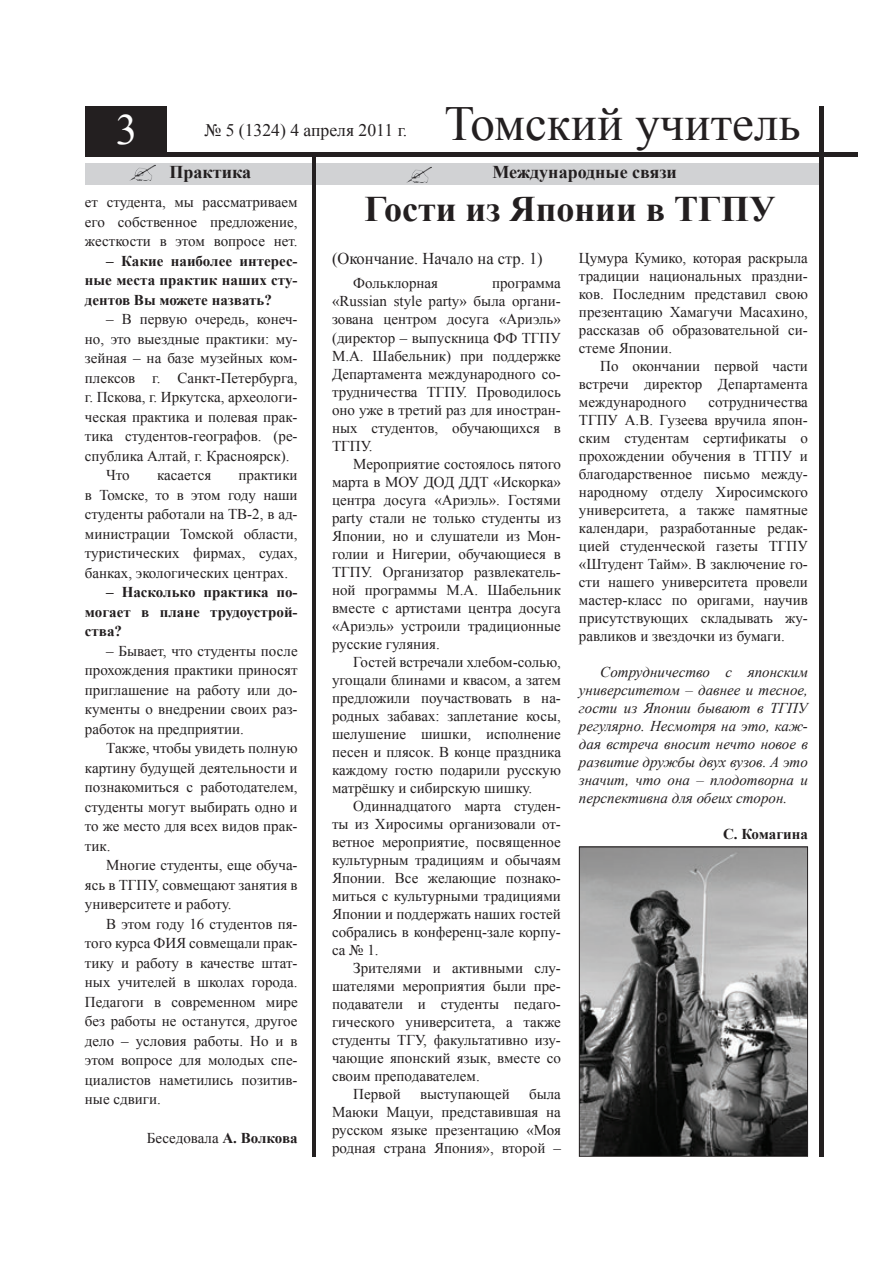
<style>
.page{position:relative;width:893px;height:1263px;background:#fff}
.page>*{position:absolute;margin:0;border:0;box-sizing:border-box;transform-origin:0 0}
.t1{font:49.05px "Times New Roman";color:#231f20}
.t2{font:43.2px "Times New Roman";color:#fff}
.t3{font:700 36px "Times New Roman";color:#231f20}
.t4{font:700 18px "Times New Roman";color:#231f20}
.t5{font:17.7px "Times New Roman";color:#231f20}
.t6{font:16.5px "Times New Roman";color:#231f20}
.t7{font:15px/18px "Times New Roman";color:#231f20;text-align:justify}
.t8{font:italic 15px/18px "Times New Roman";color:#231f20;text-align:justify}
.t9{font:700 15px/19.5px "Times New Roman";color:#231f20;text-align:justify}
.s1{font-weight:700}
</style>
<div class="page">
<div style="left:85px;top:163px;width:738px;height:21px;background:#d1d2d4"></div>
<hr style="left:85px;top:152px;width:773px;height:4px;background:#231f20">
<div style="left:85px;top:106px;width:82px;height:50px;background:#231f20"></div>
<hr style="left:819px;top:106px;width:4px;height:1051px;background:#231f20">
<img style="left:130px;top:165px;width:25px;height:16px">
<hr style="left:312px;top:156px;width:3px;height:1001px;background:#231f20">
<img style="left:407px;top:166px;width:25px;height:16px">
<img style="left:581px;top:848px;width:225px;height:307px">
<div style="left:579px;top:846px;width:229px;height:311px;border:1px solid #231f20"></div>
<p class="t2" style="left:116px;top:101px;width:23px">3</p>
<p class="t5" style="left:204px;top:118px;width:204px">№ 5 (1324) 4 апреля 2011 г.</p>
<p class="t1" style="left:444px;top:91px;width:358px">Томский учитель</p>
<p class="t4" style="left:169px;top:160px;width:83px">Практика</p>
<p class="t7" style="left:85px;top:192px;width:214px;line-height:19.5px">ет студента, мы рассматриваем его собственное предложение, жесткости в этом вопросе нет.</p>
<p class="t9" style="left:85px;top:250px;width:214px;text-indent:21px">– Какие наиболее интерес&shy;ные места практик наших сту&shy;дентов Вы можете назвать?</p>
<p class="t7" style="left:85px;top:309px;width:214px;line-height:19.5px;text-indent:21px">– В первую очередь, конеч&shy;но, это выездные практики: му&shy;зейная – на базе музейных ком&shy;плексов г. Санкт-Петербурга,</p>
<p class="t7" style="left:85px;top:387px;width:214px;line-height:19.5px">г. Пскова, г. Иркутска, археологи&shy;ческая практика и полевая прак&shy;тика студентов-географов. (ре&shy;спублика Алтай, г. Красноярск).</p>
<p class="t7" style="left:106px;top:466px;width:25px">Что</p>
<p class="t7" style="left:157px;top:466px;width:56px">касается</p>
<p class="t7" style="left:238px;top:466px;width:61px">практики</p>
<p class="t7" style="left:85px;top:485px;width:214px;line-height:19.5px">в Томске, то в этом году наши студенты работали на ТВ-2, в ад&shy;министрации Томской области, туристических фирмах, судах, банках, экологических центрах.</p>
<p class="t9" style="left:85px;top:582px;width:214px;text-indent:21px">– Насколько практика по&shy;могает в плане трудоустрой&shy;ства?</p>
<p class="t7" style="left:85px;top:641px;width:214px;line-height:19.5px;text-indent:21px">– Бывает, что студенты после прохождения практики приносят приглашение на работу или до&shy;кументы о внедрении своих раз&shy;работок на предприятии.</p>
<p class="t7" style="left:85px;top:738px;width:214px;line-height:19.5px;text-indent:21px">Также, чтобы увидеть полную картину будущей деятельности и познакомиться с работодателем, студенты могут выбирать одно и то же место для всех видов прак&shy;тик.</p>
<p class="t7" style="left:85px;top:855px;width:214px;line-height:19.5px;text-indent:21px">Многие студенты, еще обуча&shy;ясь в ТГПУ, совмещают занятия в университете и работу.</p>
<p class="t7" style="left:85px;top:914px;width:214px;line-height:19.5px;text-indent:21px">В этом году 16 студентов пя&shy;того курса ФИЯ совмещали прак&shy;тику и работу в качестве штат&shy;ных учителей в школах города.<br>Педагоги в современном мире без работы не останутся, другое дело – условия работы. Но и в этом вопросе для молодых спе&shy;циалистов наметились позитив&shy;ные сдвиги.</p>
<p class="t7" style="left:147px;top:1129px;width:152px">Беседовала <span class="s1">А. Волкова</span></p>
<p class="t4" style="left:492px;top:160px;width:186px">Международные связи</p>
<p class="t3" style="left:364px;top:184px;width:413px">Гости из Японии в ТГПУ</p>
<p class="t6" style="left:332px;top:247px;width:212px">(Окончание. Начало на стр. 1)</p>
<p class="t7" style="left:353px;top:274px;width:86px">Фольклорная</p>
<p class="t7" style="left:332px;top:274px;width:230px;text-indent:160px">программа «Russian style party» была органи&shy;зована центром досуга «Ариэль» (директор – выпускница ФФ ТГПУ М.А. Шабельник) при поддержке Департамента международного со&shy;трудничества ТГПУ. Проводилось оно уже в третий раз для иностран&shy;ных студентов, обучающихся в ТГПУ.</p>
<p class="t7" style="left:332px;top:454px;width:230px;text-indent:21px">Мероприятие состоялось пятого марта в МОУ ДОД ДДТ «Искорка» центра досуга «Ариэль». Гостями party стали не только студенты из Японии, но и слушатели из Мон&shy;голии и Нигерии, обучающиеся в ТГПУ. Организатор развлекатель&shy;ной программы М.А. Шабельник вместе с артистами центра досуга «Ариэль» устроили традиционные русские гуляния.</p>
<p class="t7" style="left:332px;top:652px;width:230px;text-indent:21px">Гостей встречали хлебом-солью, угощали блинами и квасом, а затем предложили поучаствовать в на&shy;родных забавах: заплетание косы, шелушение шишки, исполнение песен и плясок. В конце праздника каждому гостю подарили русскую матрёшку и сибирскую шишку.</p>
<p class="t7" style="left:332px;top:796px;width:230px;text-indent:21px">Одиннадцатого марта студен&shy;ты из Хиросимы организовали от&shy;ветное мероприятие, посвященное культурным традициям и обычаям Японии. Все желающие познако&shy;миться с культурными традициями Японии и поддержать наших гостей собрались в конференц-зале корпу&shy;са № 1.</p>
<p class="t7" style="left:332px;top:958px;width:230px;text-indent:21px">Зрителями и активными слу&shy;шателями мероприятия были пре&shy;подаватели и студенты педаго&shy;гического университета, а также студенты ТГУ, факультативно изу&shy;чающие японский язык, вместе со своим преподавателем.</p>
<p class="t7" style="left:353px;top:1084px;width:49px">Первой</p>
<p class="t7" style="left:420px;top:1084px;width:91px">выступающей</p>
<p class="t7" style="left:332px;top:1084px;width:230px;text-indent:197px">была Маюки Мацуи, представившая на русском языке презентацию «Моя родная страна Япония», второй –</p>
<p class="t7" style="left:579px;top:249px;width:230px">Цумура Кумико, которая раскрыла традиции национальных праздни&shy;ков. Последним представил свою презентацию Хамагучи Масахино, рассказав об образовательной си&shy;стеме Японии.</p>
<p class="t7" style="left:579px;top:357px;width:230px;text-indent:21px">По окончании первой части встречи директор Департамента международного</p>
<p class="t7" style="left:579px;top:393px;width:230px;text-indent:129px">сотрудничества ТГПУ А.В. Гузеева вручила япон&shy;ским студентам сертификаты о прохождении обучения в ТГПУ и благодарственное письмо между&shy;народному отделу Хиросимского университета, а также памятные календари, разработанные редак&shy;цией студенческой газеты ТГПУ «Штудент Тайм». В заключение го&shy;сти нашего университета провели мастер-класс по оригами, научив присутствующих складывать жу&shy;равликов и звездочки из бумаги.</p>
<p class="t8" style="left:579px;top:662px;width:230px;text-indent:21px">Сотрудничество с японским университетом – давнее и тесное, гости из Японии бывают в ТГПУ регулярно. Несмотря на это, каж&shy;дая встреча вносит нечто новое в развитие дружбы двух вузов. А это значит, что она – плодотворна и перспективна для обеих сторон.</p>
<p class="t9" style="left:723px;top:824px;width:86px">С. Комагина</p>
</div>
